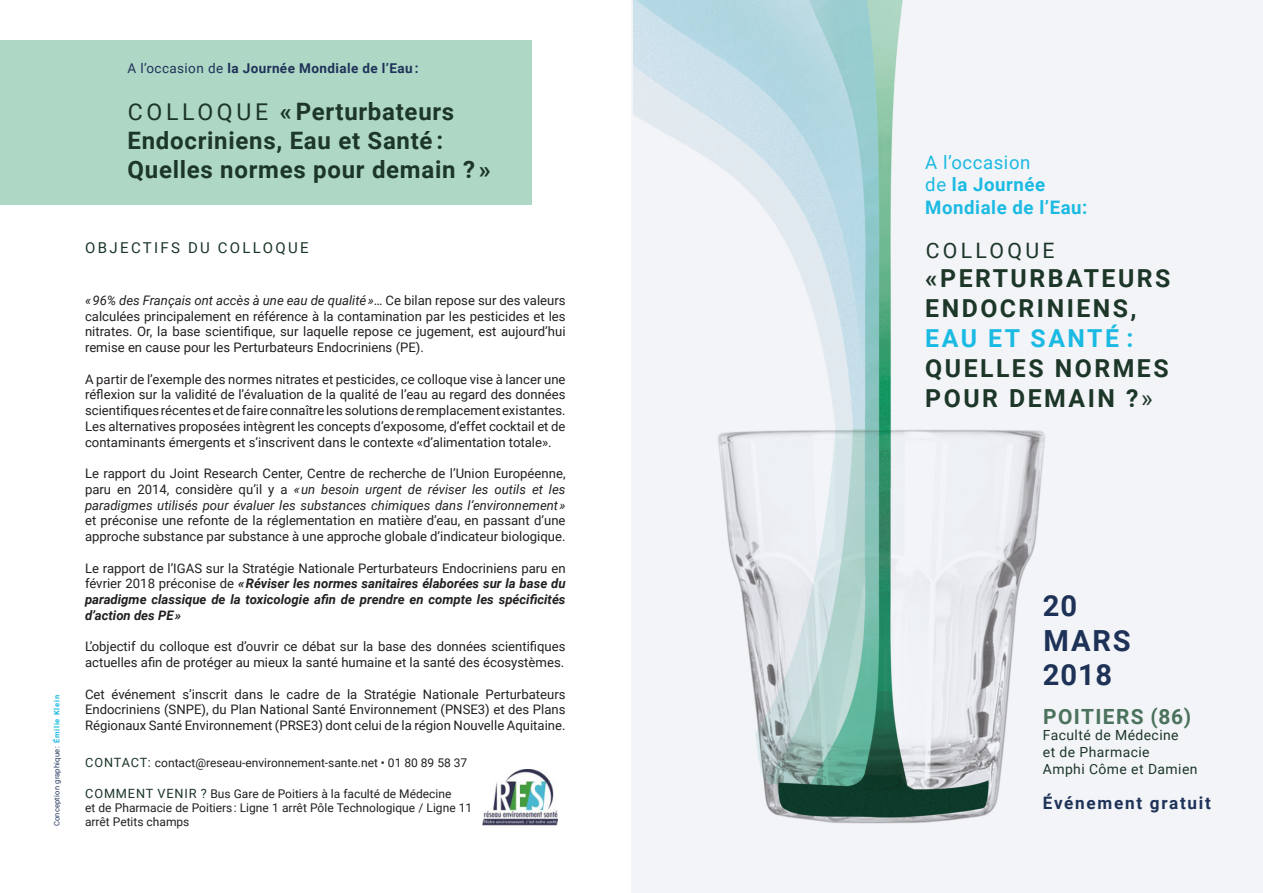
<style>
.page{position:relative;width:1263px;height:893px;background:#fff}
.page>*{position:absolute;margin:0;border:0;box-sizing:border-box;transform-origin:0 0}
.t1{font:700 29.1px "Roboto";letter-spacing:.03em;color:#1e3258}
.t2{font:700 24.75px "Roboto";letter-spacing:.1em;color:#1c3628}
.t3{font:700 24.75px "Roboto";letter-spacing:.1em;color:#1bbae2}
.t4{font:700 24px/28.8px "Roboto";letter-spacing:.03em;color:#1c3628}
.t5{font:21.3px "Roboto";letter-spacing:.155em;color:#1c3628}
.t6{font:700 20.85px "Roboto";letter-spacing:.065em;color:#4a725c}
.t7{font:700 18.6px "Roboto";letter-spacing:.03em;color:#1bbae2}
.t8{font:18.6px "Roboto";letter-spacing:.03em;color:#1bbae2}
.t9{font:700 17.1px "Roboto";letter-spacing:.1em;color:#1e3258}
.t10{font:15px "Roboto";letter-spacing:.155em;color:#1c3628}
.t11{font:13.95px "Roboto";letter-spacing:.03em;color:#1c3628}
.t12{font:700 13.5px "Roboto";letter-spacing:.03em;color:#1e3258}
.t13{font:13.2px/15.8px "Roboto";color:#231f20;text-align:justify}
.t14{font:italic 700 13.2px/15.8px "Roboto";color:#231f20;text-align:justify}
.t15{font:12px/14.4px "Roboto";color:#231f20}
.t16{font:7.5px "Roboto";letter-spacing:.03em;color:#1e3258}
.s1{font-weight:700;color:#1bbae2}
.s2{font-weight:400}
.s3{font-weight:400;font-size:23.1px}
.s4{font-style:italic}
.s5{font-weight:400;font-style:normal}
.s6{font-size:12.75px;color:#1c3628}
</style>
<div class="page">
<div style="left:631px;top:0;width:632px;height:893px;background:#f3f4f8"></div>
<img style="left:634px;top:0;width:411px;height:824px">
<div style="left:0;top:40px;width:531px;height:164px;background:#aed7c5"></div>
<img style="left:483px;top:770px;width:74px;height:56px">
<p class="t16" style="left:52px;top:826px;width:133px;rotate:-90deg">Conception graphique : <span class="s1">Émilie Klein</span></p>
<p class="t12" style="left:128px;top:59px;width:293px"><span class="s2">A l’occasion de</span> la Journée Mondiale de l’Eau :</p>
<p class="t4" style="left:128px;top:96px;width:328px"><span class="s3">COLLOQUE</span> « Perturbateurs<br>Endocriniens, Eau et Santé :</p>
<p class="t4" style="left:128px;top:154px;width:365px">Quelles normes pour demain ? »</p>
<p class="t8" style="left:925px;top:150px;width:107px">A l’occasion</p>
<p class="t7" style="left:925px;top:172px;width:121px"><span class="s2">de</span> la Journée</p>
<p class="t7" style="left:925px;top:194px;width:164px">Mondiale de l’Eau:</p>
<p class="t5" style="left:926px;top:235px;width:130px">COLLOQUE</p>
<p class="t2" style="left:925px;top:261px;width:247px">«PERTURBATEURS</p>
<p class="t2" style="left:925px;top:291px;width:213px">ENDOCRINIENS,</p>
<p class="t3" style="left:925px;top:321px;width:210px">EAU ET SANTÉ :</p>
<p class="t2" style="left:925px;top:351px;width:245px">QUELLES NORMES</p>
<p class="t2" style="left:925px;top:380px;width:229px">POUR DEMAIN ?<span class="s2">»</span></p>
<p class="t10" style="left:85px;top:237px;width:225px">OBJECTIFS DU COLLOQUE</p>
<p class="t13" style="left:85px;top:292px;width:482px"><span class="s4">« 96% des Français ont accès à une eau de qualité »</span>… Ce bilan repose sur des valeurs calculées principalement en référence à la contamination par les pesticides et les nitrates. Or, la base scientifique, sur laquelle repose ce jugement, est aujourd’hui remise en cause pour les Perturbateurs Endocriniens (PE).</p>
<p class="t13" style="left:85px;top:371px;width:482px">A partir de l’exemple des normes nitrates et pesticides, ce colloque vise à lancer une réflexion sur la validité de l’évaluation de la qualité de l’eau au regard des données scientifiques récentes et de faire connaître les solutions de remplacement existantes.<br>Les alternatives proposées intègrent les concepts d’exposome, d’effet cocktail et de contaminants émergents et s’inscrivent dans le contexte «d’alimentation totale».</p>
<p class="t13" style="left:85px;top:465px;width:482px">Le rapport du Joint Research Center, Centre de recherche de l’Union Européenne, paru en 2014, considère qu’il y a <span class="s4">« un besoin urgent de réviser les outils et les paradigmes utilisés pour évaluer les substances chimiques dans l’environnement » </span>et préconise une refonte de la réglementation en matière d’eau, en passant d’une approche substance par substance à une approche globale d’indicateur biologique.</p>
<p class="t14" style="left:85px;top:560px;width:482px"><span class="s5">Le rapport de l’IGAS sur la Stratégie Nationale Perturbateurs Endocriniens paru en février 2018 préconise de</span> « Réviser les normes sanitaires élaborées sur la base du paradigme classique de la toxicologie afin de prendre en compte les spécificités d’action des PE »</p>
<p class="t13" style="left:85px;top:638px;width:482px">L’objectif du colloque est d’ouvrir ce débat sur la base des données scientifiques actuelles afin de protéger au mieux la santé humaine et la santé des écosystèmes.</p>
<p class="t13" style="left:85px;top:686px;width:482px">Cet événement s’inscrit dans le cadre de la Stratégie Nationale Perturbateurs Endocriniens (SNPE), du Plan National Santé Environnement (PNSE3) et des Plans Régionaux Santé Environnement (PRSE3) dont celui de la région Nouvelle Aquitaine.</p>
<p class="t15" style="left:85px;top:755px;width:383px"><span class="s6">CONTACT:</span> contact@reseau-environnement-sante.net • 01 80 89 58 37</p>
<p class="t15" style="left:85px;top:786px;width:368px"><span class="s6">COMMENT VENIR ?</span> Bus Gare de Poitiers à la faculté de Médecine</p>
<p class="t15" style="left:85px;top:800px;width:389px">et de Pharmacie de Poitiers : Ligne 1 arrêt Pôle Technologique / Ligne 11 arrêt Petits champs</p>
<p class="t9" style="left:1043px;top:791px;width:169px">Événement gratuit</p>
<p class="t1" style="left:1043px;top:585px;width:36px">20</p>
<p class="t1" style="left:1043px;top:620px;width:89px">MARS</p>
<p class="t1" style="left:1043px;top:655px;width:71px">2018</p>
<p class="t6" style="left:1043px;top:702px;width:149px">POITIERS (86)</p>
<p class="t11" style="left:1043px;top:726px;width:137px">Faculté de Médecine</p>
<p class="t11" style="left:1043px;top:742px;width:108px">et de Pharmacie</p>
<p class="t11" style="left:1043px;top:759px;width:156px">Amphi Côme et Damien</p>
</div>
